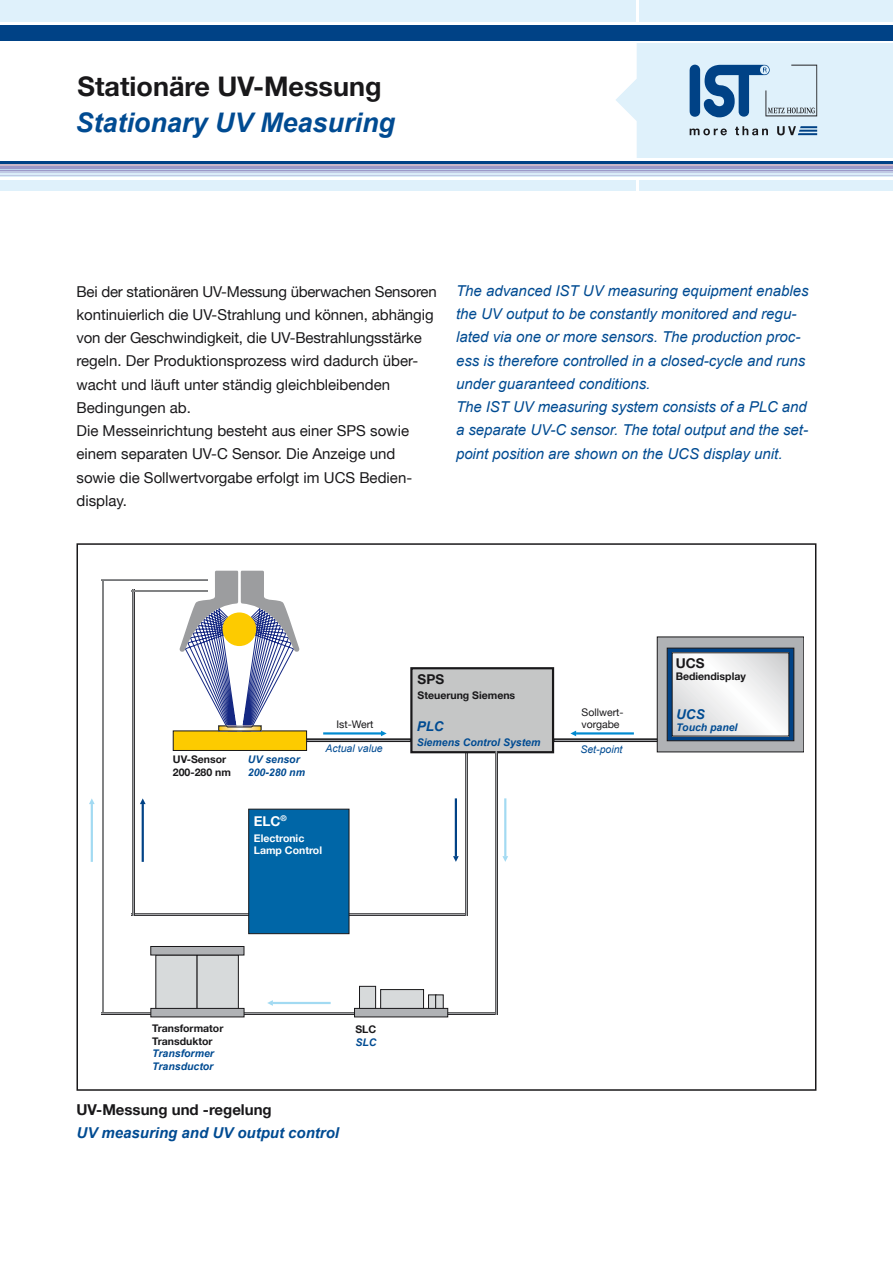
<style>
.page{position:relative;width:893px;height:1263px;background:#fff}
.page>*{position:absolute;margin:0;border:0;box-sizing:border-box;transform-origin:0 0}
.Grundtext{font:italic 700 27px "Arial";color:#004b92}
.Titel_18_24{font:700 27px "Helvetica Neue";color:#19181a}
.Grundtext-2{font:15px/23.2px "Helvetica Neue";color:#19181a}
.Grundtext-3{font:italic 15px/23.2px "Arial";color:#004b92}
.t1{font:italic 700 15px "Arial";color:#004b92}
.t2{font:700 15px "Helvetica Neue";color:#19181a}
.t3{font:700 13.5px "Helvetica Neue";color:#19181a}
.t4{font:italic 700 13.5px "Arial";color:#004b92}
.t5{font:700 13.5px "Helvetica Neue";color:#fff}
.t6{font:700 10.5px "Helvetica Neue";color:#19181a}
.t7{font:italic 700 10.5px "Arial";color:#004b92}
.t8{font:10.5px "Helvetica Neue";color:#19181a}
.t9{font:700 10.5px/12.6px "Helvetica Neue";color:#fff}
.t10{font:italic 10.5px "Arial";color:#004b92}
</style>
<div class="page">
<div style="left:0;top:0;width:893px;height:22px;background:#dff1fb"></div>
<div style="left:0;top:179px;width:893px;height:12px;background:#dff1fb"></div>
<hr style="left:637px;top:0;width:2px;height:191px;background:#fff">
<svg style="left:616px;top:43px;width:277px;height:115px;background:#cce0ee"></svg>
<hr style="left:0;top:161px;width:893px;height:3px;background:#004286">
<hr style="left:0;top:165px;width:893px;height:1px;background:#cab6c7">
<hr style="left:0;top:166px;width:893px;height:3px;background:#9b98c8">
<hr style="left:0;top:169px;width:893px;height:1px;background:#bfd4ed">
<hr style="left:0;top:171px;width:893px;height:3px;background:#c0c9e4">
<hr style="left:0;top:174px;width:893px;height:1px;background:#daecf8">
<hr style="left:0;top:175px;width:893px;height:1px;background:#c0c9e4">
<hr style="left:0;top:170px;width:893px;height:1px;background:#9b98c8">
<div style="left:0;top:25px;width:893px;height:16px;background:#004286"></div>
<svg style="left:102px;top:581px;width:2px;height:430px"></svg>
<svg style="left:101px;top:1011px;width:393px;height:3px"></svg>
<svg style="left:134px;top:912px;width:115px;height:3px"></svg>
<svg style="left:131px;top:592px;width:3px;height:323px"></svg>
<svg style="left:349px;top:912px;width:116px;height:3px"></svg>
<div style="left:554px;top:739px;width:104px;height:3px;border:1px solid #19181a"></div>
<div style="left:173px;top:731px;width:134px;height:20px;background:#fdcb00;border:1px solid #19181a"></div>
<svg style="left:179px;top:571px;width:121px;height:180px"></svg>
<div style="left:307px;top:739px;width:104px;height:3px;border:1px solid #19181a"></div>
<hr style="left:323px;top:732px;width:58px;height:2px;background:#008ad0">
<svg style="left:381px;top:731px;width:6px;height:5px"></svg>
<div style="left:657px;top:637px;width:147px;height:115px;background:#b0b2b5;border:1px solid #19181a"></div>
<svg style="left:667px;top:648px;width:127px;height:93px;background:#3c5e82"></svg>
<svg style="left:674px;top:655px;width:113px;height:79px;background:#ececed"></svg>
<hr style="left:576px;top:732px;width:58px;height:2px;background:#008ad0">
<svg style="left:570px;top:731px;width:6px;height:5px"></svg>
<svg style="left:465px;top:753px;width:2px;height:162px"></svg>
<div style="left:410px;top:667px;width:144px;height:86px;background:#c5c6c6;border:2px solid #19181a"></div>
<hr style="left:455px;top:798px;width:2px;height:58px;background:#004286">
<svg style="left:453px;top:856px;width:6px;height:6px"></svg>
<svg style="left:101px;top:578px;width:107px;height:3px"></svg>
<hr style="left:142px;top:804px;width:2px;height:58px;background:#004286">
<svg style="left:140px;top:798px;width:6px;height:6px"></svg>
<svg style="left:131px;top:589px;width:77px;height:3px"></svg>
<div style="left:156px;top:955px;width:41px;height:54px;background:#d7dadb"></div>
<div style="left:197px;top:955px;width:41px;height:54px;background:#d7dadb"></div>
<div style="left:151px;top:946px;width:93px;height:9px;background:#b0b2b5;border:1px solid #19181a"></div>
<div style="left:151px;top:1008px;width:93px;height:9px;background:#b0b2b5;border:1px solid #19181a"></div>
<div style="left:359px;top:986px;width:17px;height:23px;background:#d7dadb;border:1px solid #19181a"></div>
<div style="left:380px;top:989px;width:44px;height:20px;background:#d7dadb;border:1px solid #19181a"></div>
<div style="left:428px;top:995px;width:8px;height:14px;background:#d7dadb;border:1px solid #19181a"></div>
<div style="left:436px;top:995px;width:7px;height:14px;background:#d7dadb"></div>
<div style="left:354px;top:1008px;width:94px;height:9px;background:#b0b2b5;border:1px solid #19181a"></div>
<svg style="left:494px;top:751px;width:3px;height:263px"></svg>
<hr style="left:504px;top:798px;width:2px;height:58px;background:#a2daf2">
<svg style="left:502px;top:856px;width:6px;height:6px"></svg>
<hr style="left:91px;top:804px;width:2px;height:58px;background:#a2daf2">
<svg style="left:89px;top:798px;width:6px;height:6px"></svg>
<hr style="left:273px;top:1002px;width:58px;height:2px;background:#a2daf2">
<svg style="left:267px;top:1000px;width:6px;height:6px"></svg>
<div style="left:249px;top:809px;width:100px;height:125px;background:#0066a7;border:1px solid #19181a"></div>
<p class="Titel_18_24" style="left:78px;top:69px;width:305px">Stationäre UV-Messung</p>
<p class="Grundtext" style="left:75px;top:105px;width:321px">Stationary UV Measuring</p>
<p class="Grundtext-2" style="left:76px;top:279px;width:362px">Bei der stationären UV-Messung überwachen Sensoren kontinuierlich die UV-Strahlung und können, abhängig</p>
<p class="Grundtext-2" style="left:76px;top:326px;width:347px">von der Geschwindigkeit, die UV-Bestrahlungsstärke regeln. Der Produktionsprozess wird dadurch über&shy;wacht und läuft unter ständig gleichbleibenden Bedingungen ab.</p>
<p class="Grundtext-2" style="left:76px;top:419px;width:337px">Die Messeinrichtung besteht aus einer SPS sowie einem separaten UV-C Sensor. Die Anzeige und sowie die Sollwertvorgabe erfolgt im UCS Bedien&shy;display.</p>
<p class="Grundtext-3" style="left:456px;top:279px;width:354px">The advanced IST UV measuring equipment enables the UV output to be constantly monitored and regu&shy;lated via one or more sensors. The production proc&shy;ess is therefore controlled in a closed-cycle and runs under guaranteed conditions.</p>
<p class="Grundtext-3" style="left:456px;top:395px;width:353px;text-align:justify">The IST UV measuring system consists of a PLC and a separate UV-C sensor. The total output and the set&shy;point position are shown on the UCS display unit.</p>
<p class="t6" style="left:173px;top:753px;width:55px">UV-Sensor</p>
<p class="t6" style="left:173px;top:765px;width:59px">200-280 nm</p>
<p class="t7" style="left:248px;top:752px;width:53px">UV sensor</p>
<p class="t7" style="left:248px;top:765px;width:59px">200-280 nm</p>
<p class="t3" style="left:418px;top:670px;width:28px">SPS</p>
<p class="t6" style="left:418px;top:689px;width:99px">Steuerung Siemens</p>
<p class="t8" style="left:582px;top:705px;width:43px">Sollwert-</p>
<p class="t8" style="left:337px;top:718px;width:38px">Ist-Wert</p>
<p class="t8" style="left:582px;top:718px;width:40px">vorgabe</p>
<p class="t4" style="left:417px;top:717px;width:29px">PLC</p>
<p class="t7" style="left:417px;top:736px;width:125px">Siemens Control System</p>
<p class="t10" style="left:325px;top:741px;width:59px">Actual value</p>
<p class="t10" style="left:580px;top:743px;width:44px">Set-point</p>
<p class="t5" style="left:254px;top:813px;width:35px">ELC<sup>®</sup></p>
<p class="t9" style="left:254px;top:831px;width:70px">Electronic<br>Lamp Control</p>
<p class="t3" style="left:676px;top:654px;width:30px">UCS</p>
<p class="t6" style="left:676px;top:669px;width:72px">Bediendisplay</p>
<p class="t4" style="left:676px;top:705px;width:30px">UCS</p>
<p class="t7" style="left:676px;top:720px;width:63px">Touch panel</p>
<p class="t6" style="left:152px;top:1022px;width:73px">Transformator</p>
<p class="t6" style="left:152px;top:1034px;width:62px">Transduktor</p>
<p class="t7" style="left:152px;top:1047px;width:63px">Transformer</p>
<p class="t7" style="left:152px;top:1059px;width:63px">Transductor</p>
<p class="t2" style="left:76px;top:1100px;width:197px">UV-Messung und -regelung</p>
<p class="t1" style="left:76px;top:1123px;width:264px">UV measuring and UV output control</p>
<p class="t6" style="left:355px;top:1023px;width:22px">SLC</p>
<p class="t7" style="left:355px;top:1035px;width:22px">SLC</p>
</div>
